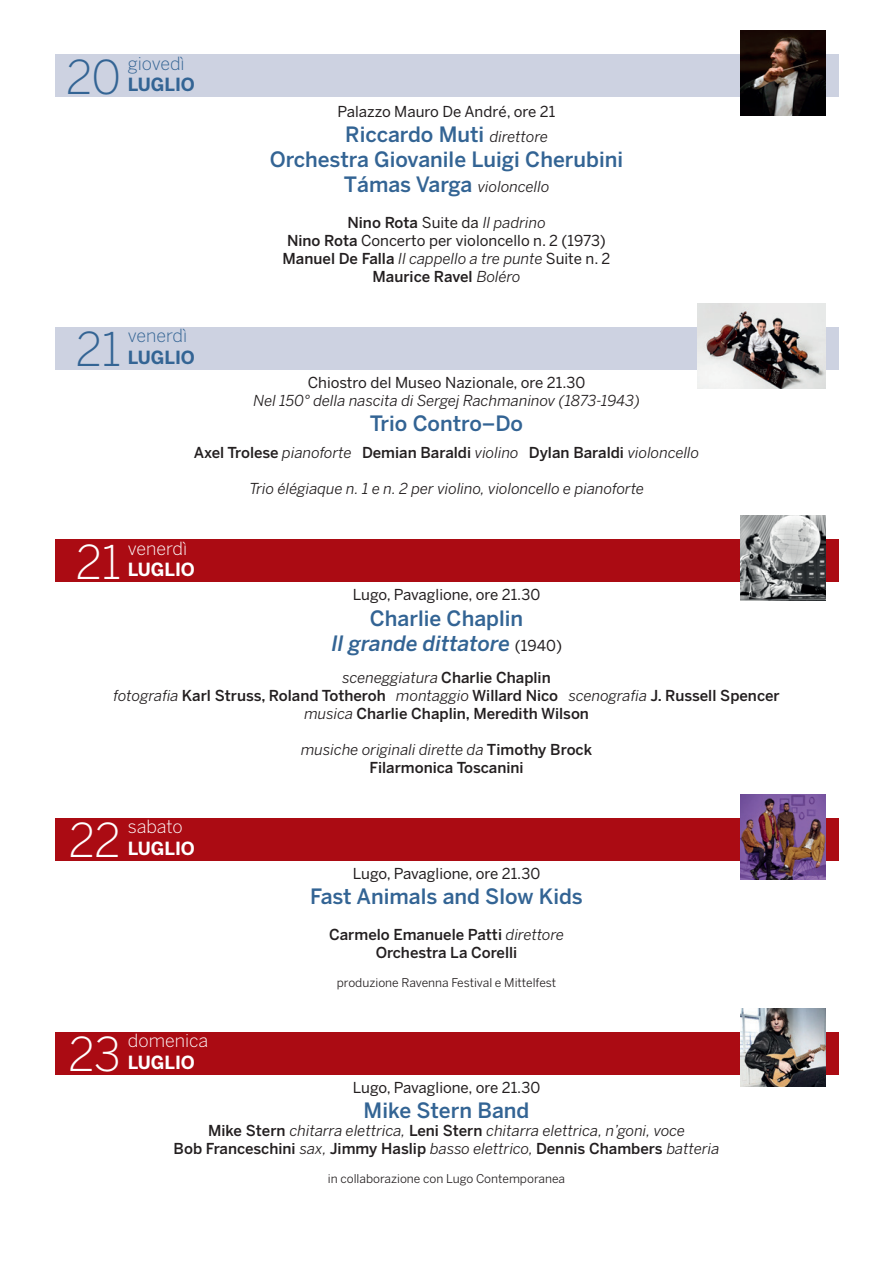
<style>
.page{position:relative;width:893px;height:1263px;background:#fff}
.page>*{position:absolute;margin:0;border:0;box-sizing:border-box;transform-origin:0 0}
.t1{font:300 46.2px "Benton Sans";color:#fff}
.t2{font:300 46.2px "Benton Sans";color:#336494}
.t3{font:500 21px/25.2px "Benton Sans";color:#336494;text-align:center}
.t4{font:italic 500 21px/25.2px "Benton Sans";color:#336494;text-align:center}
.t5{font:300 18px "Benton Sans";color:#fff}
.t6{font:700 18px "Benton Sans";color:#fff}
.t7{font:300 18px "Benton Sans";color:#336494}
.t8{font:700 18px "Benton Sans";color:#336494}
.t9{font:500 15px/18px "Benton Sans";color:#231f20;text-align:center}
.t10{font:italic 15px/18px "Benton Sans";color:#231f20;text-align:center}
.t11{font:15px/18px "Benton Sans";color:#231f20;text-align:center}
.t12{font:12px "Benton Sans";color:#231f20}
.s1{font-weight:400;font-style:italic;font-size:15px;color:#231f20}
.s2{font-weight:500;font-style:normal;font-size:21px;color:#336494}
.s3{font-weight:500}
.s4{font-style:italic}
.s5{font-weight:400;font-style:italic}
.s6{font-style:normal}
.s7{font-weight:400;font-style:normal;font-size:15px;color:#231f20}
.s8{font-weight:500;font-style:normal}
</style>
<div class="page">
<div style="left:55px;top:54px;width:783px;height:43px;background:#cdd2e1"></div>
<img style="left:740px;top:31px;width:85px;height:85px">
<div style="left:55px;top:327px;width:783px;height:42px;background:#cdd2e1"></div>
<img style="left:698px;top:303px;width:127px;height:85px">
<div style="left:55px;top:539px;width:783px;height:42px;background:#ab0b13"></div>
<img style="left:740px;top:515px;width:85px;height:85px">
<div style="left:55px;top:818px;width:783px;height:42px;background:#ab0b13"></div>
<img style="left:740px;top:794px;width:85px;height:85px">
<div style="left:55px;top:1032px;width:783px;height:42px;background:#ab0b13"></div>
<img style="left:740px;top:1008px;width:85px;height:78px">
<h1 class="t2" style="left:66px;top:50px;width:57px">20</h1>
<p class="t7" style="left:128px;top:53px;width:58px">giovedì</p>
<p class="t8" style="left:128px;top:74px;width:69px">LUGLIO</p>
<p class="t11" style="left:338px;top:102px;width:219px">Palazzo Mauro De André, ore 21</p>
<h2 class="t3" style="left:270px;top:121px;width:355px">Riccardo Muti <span class="s1">direttore<br></span>Orchestra Giovanile Luigi Cherubini</h2>
<p class="t10" style="left:344px;top:178px;width:207px"><span class="s2">Támas Varga</span> violoncello</p>
<p class="t11" style="left:283px;top:214px;width:329px"><span class="s3">Nino Rota</span> Suite da <span class="s4">Il padrino<br></span><span class="s3">Nino Rota</span> Concerto per violoncello n. 2 (1973)<br><span class="s3">Manuel De Falla</span> <span class="s4">Il cappello a tre punte</span> Suite n. 2<br><span class="s3">Maurice Ravel</span> <span class="s4">Boléro</span></p>
<h1 class="t2" style="left:76px;top:322px;width:47px">21</h1>
<p class="t7" style="left:128px;top:325px;width:61px">venerdì</p>
<p class="t8" style="left:128px;top:347px;width:69px">LUGLIO</p>
<p class="t11" style="left:308px;top:374px;width:279px">Chiostro del Museo Nazionale, ore 21.30</p>
<p class="t10" style="left:253px;top:392px;width:388px">Nel 150° della nascita di Sergej Rachmaninov (1873-1943)</p>
<h2 class="t3" style="left:370px;top:411px;width:155px">Trio Contro–Do</h2>
<p class="t9" style="left:194px;top:444px;width:507px">Axel Trolese <span class="s5">pianoforte</span> Demian Baraldi <span class="s5">violino</span> Dylan Baraldi <span class="s5">violoncello</span></p>
<p class="t10" style="left:249px;top:480px;width:396px">Trio élégiaque n. 1 e n. 2 per violino, violoncello e pianoforte</p>
<h1 class="t1" style="left:76px;top:534px;width:47px">21</h1>
<p class="t5" style="left:128px;top:537px;width:61px">venerdì</p>
<p class="t6" style="left:128px;top:559px;width:69px">LUGLIO</p>
<p class="t11" style="left:353px;top:586px;width:189px">Lugo, Pavaglione, ore 21.30</p>
<h2 class="t4" style="left:331px;top:605px;width:232px"><span class="s6">Charlie Chaplin<br></span>Il grande dittatore <span class="s7">(1940)</span></h2>
<p class="t9" style="left:113px;top:669px;width:668px"><span class="s5">sceneggiatura</span> Charlie Chaplin<br><span class="s5">fotografia</span> Karl Struss, Roland Totheroh <span class="s5">montaggio</span> Willard Nico <span class="s5">scenografia</span> J. Russell Spencer <span class="s5">musica</span> Charlie Chaplin, Meredith Wilson</p>
<p class="t9" style="left:301px;top:741px;width:293px"><span class="s5">musiche originali dirette da</span> Timothy Brock<br>Filarmonica Toscanini</p>
<h1 class="t1" style="left:68px;top:813px;width:54px">22</h1>
<p class="t5" style="left:128px;top:816px;width:57px">sabato</p>
<p class="t6" style="left:128px;top:838px;width:69px">LUGLIO</p>
<p class="t11" style="left:353px;top:865px;width:189px">Lugo, Pavaglione, ore 21.30</p>
<h2 class="t3" style="left:310px;top:884px;width:274px">Fast Animals and Slow Kids</h2>
<p class="t9" style="left:329px;top:926px;width:236px">Carmelo Emanuele Patti <span class="s5">direttore<br></span>Orchestra La Corelli</p>
<p class="t12" style="left:337px;top:976px;width:221px">produzione Ravenna Festival e Mittelfest</p>
<h1 class="t1" style="left:68px;top:1027px;width:54px">23</h1>
<p class="t5" style="left:128px;top:1030px;width:82px">domenica</p>
<p class="t6" style="left:128px;top:1052px;width:69px">LUGLIO</p>
<p class="t11" style="left:353px;top:1078px;width:189px">Lugo, Pavaglione, ore 21.30</p>
<h2 class="t3" style="left:364px;top:1098px;width:167px">Mike Stern Band</h2>
<p class="t10" style="left:174px;top:1122px;width:547px"><span class="s8">Mike Stern</span> chitarra elettrica, <span class="s8">Leni Stern</span> chitarra elettrica, n’goni, voce<br><span class="s8">Bob Franceschini</span> sax, <span class="s8">Jimmy Haslip</span> basso elettrico, <span class="s8">Dennis Chambers</span> batteria</p>
<p class="t12" style="left:328px;top:1172px;width:239px">in collaborazione con Lugo Contemporanea</p>
</div>
